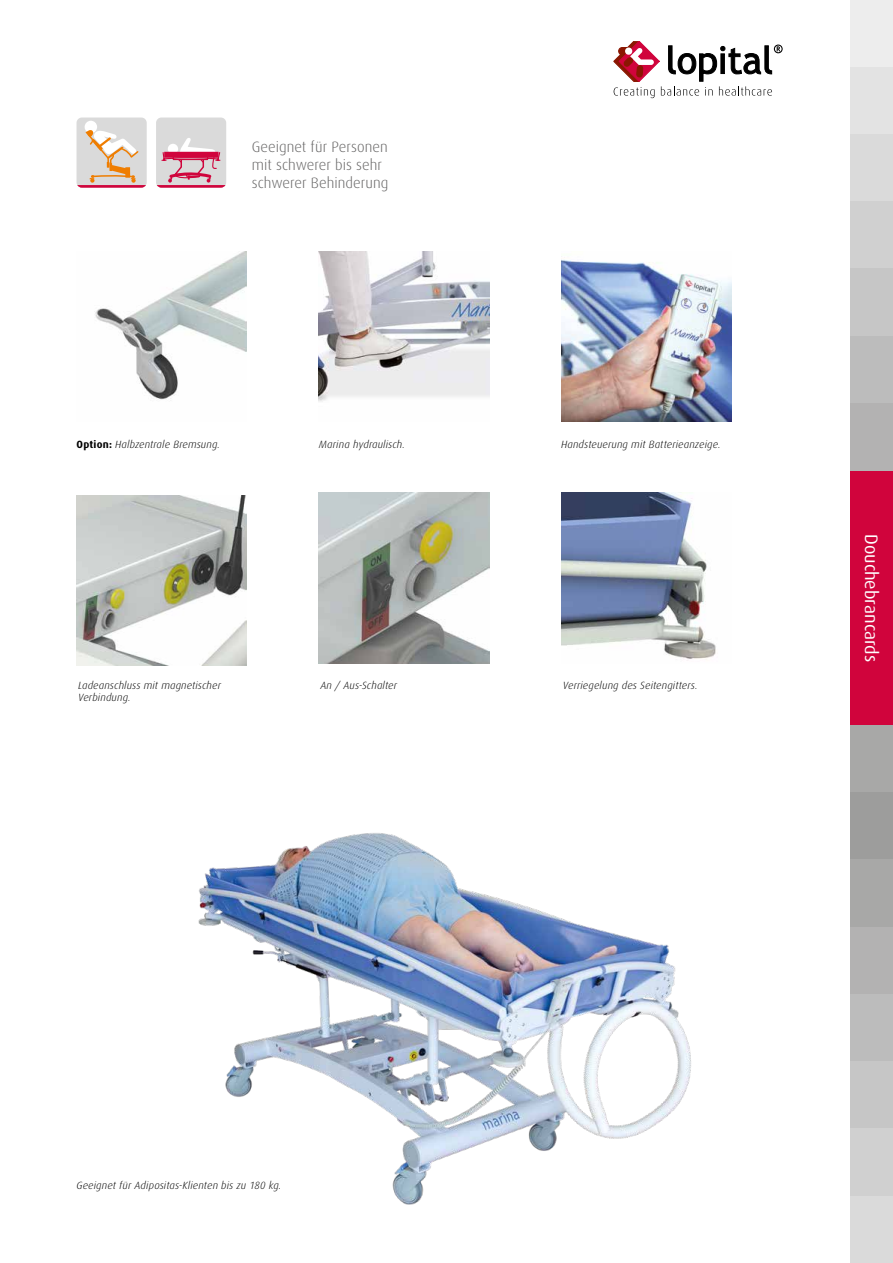
<style>
.page{position:relative;width:893px;height:1263px;background:#fff}
.page>*{position:absolute;margin:0;border:0;box-sizing:border-box;transform-origin:0 0}
.t1{font:18px "Dax";color:#fff}
.t2{font:300 15px/18px "Dax";letter-spacing:.005em;color:#646363}
.t3{font:italic 300 10.5px/12px "Dax";letter-spacing:.02em;color:#000}
.s1{font-weight:700;font-style:normal}
</style>
<div class="page">
<svg style="left:614px;top:41px;width:169px;height:57px"></svg>
<div style="left:850px;top:470px;width:43px;height:255px;background:#d0043c"></div>
<div style="left:850px;top:0;width:43px;height:67px;background:#ededed"></div>
<div style="left:850px;top:67px;width:43px;height:67px;background:#e3e3e3"></div>
<div style="left:850px;top:134px;width:43px;height:68px;background:#dadada"></div>
<div style="left:850px;top:202px;width:43px;height:67px;background:#d0d0d0"></div>
<div style="left:850px;top:269px;width:43px;height:67px;background:#c6c6c6"></div>
<div style="left:850px;top:336px;width:43px;height:67px;background:#bcbcbc"></div>
<div style="left:850px;top:403px;width:43px;height:67px;background:#b3b2b2"></div>
<div style="left:850px;top:725px;width:43px;height:68px;background:#a8a8a7"></div>
<div style="left:850px;top:793px;width:43px;height:67px;background:#9d9d9c"></div>
<div style="left:850px;top:860px;width:43px;height:67px;background:#a8a8a7"></div>
<div style="left:850px;top:927px;width:43px;height:67px;background:#b3b2b2"></div>
<div style="left:850px;top:994px;width:43px;height:67px;background:#bcbcbc"></div>
<div style="left:850px;top:1061px;width:43px;height:67px;background:#c6c6c6"></div>
<div style="left:850px;top:1128px;width:43px;height:68px;background:#d0d0d0"></div>
<div style="left:850px;top:1196px;width:43px;height:67px;background:#dadada"></div>
<img style="left:198px;top:833px;width:493px;height:372px">
<img style="left:561px;top:259px;width:170px;height:163px">
<img style="left:95px;top:252px;width:152px;height:148px">
<img style="left:319px;top:493px;width:170px;height:170px">
<div style="left:77px;top:118px;width:70px;height:70px;background:#dadada;border-radius:5px"></div>
<div style="left:84px;top:121px;width:13px;height:12px;background:#fff;border-radius:50%"></div>
<svg style="left:77px;top:128px;width:69px;height:60px"></svg>
<div style="left:156px;top:118px;width:70px;height:70px;background:#dadada;border-radius:5px"></div>
<svg style="left:157px;top:138px;width:68px;height:50px"></svg>
<img style="left:319px;top:252px;width:170px;height:150px">
<img style="left:561px;top:493px;width:155px;height:168px">
<img style="left:77px;top:495px;width:170px;height:170px">
<h2 class="t2" style="left:252px;top:138px;width:138px">Geeignet für Personen mit schwerer bis sehr schwerer Behinderung</h2>
<p class="t3" style="left:77px;top:438px;width:145px"><span class="s1">Option:</span> Halbzentrale Bremsung.</p>
<p class="t3" style="left:319px;top:438px;width:88px">Marina hydraulisch.</p>
<p class="t3" style="left:561px;top:438px;width:161px">Handsteuerung mit Batterieanzeige.</p>
<p class="t3" style="left:78px;top:679px;width:144px">Ladeanschluss mit magnetischer<br>Verbindung.</p>
<p class="t3" style="left:320px;top:679px;width:78px">An / Aus-Schalter</p>
<p class="t3" style="left:563px;top:679px;width:136px">Verriegelung des Seitengitters.</p>
<h1 class="t1" style="left:881px;top:534px;width:129px;rotate:90deg">Douchebrancards</h1>
<p class="t3" style="left:77px;top:1179px;width:206px">Geeignet für Adipositas-Klienten bis zu 180 kg.</p>
</div>
